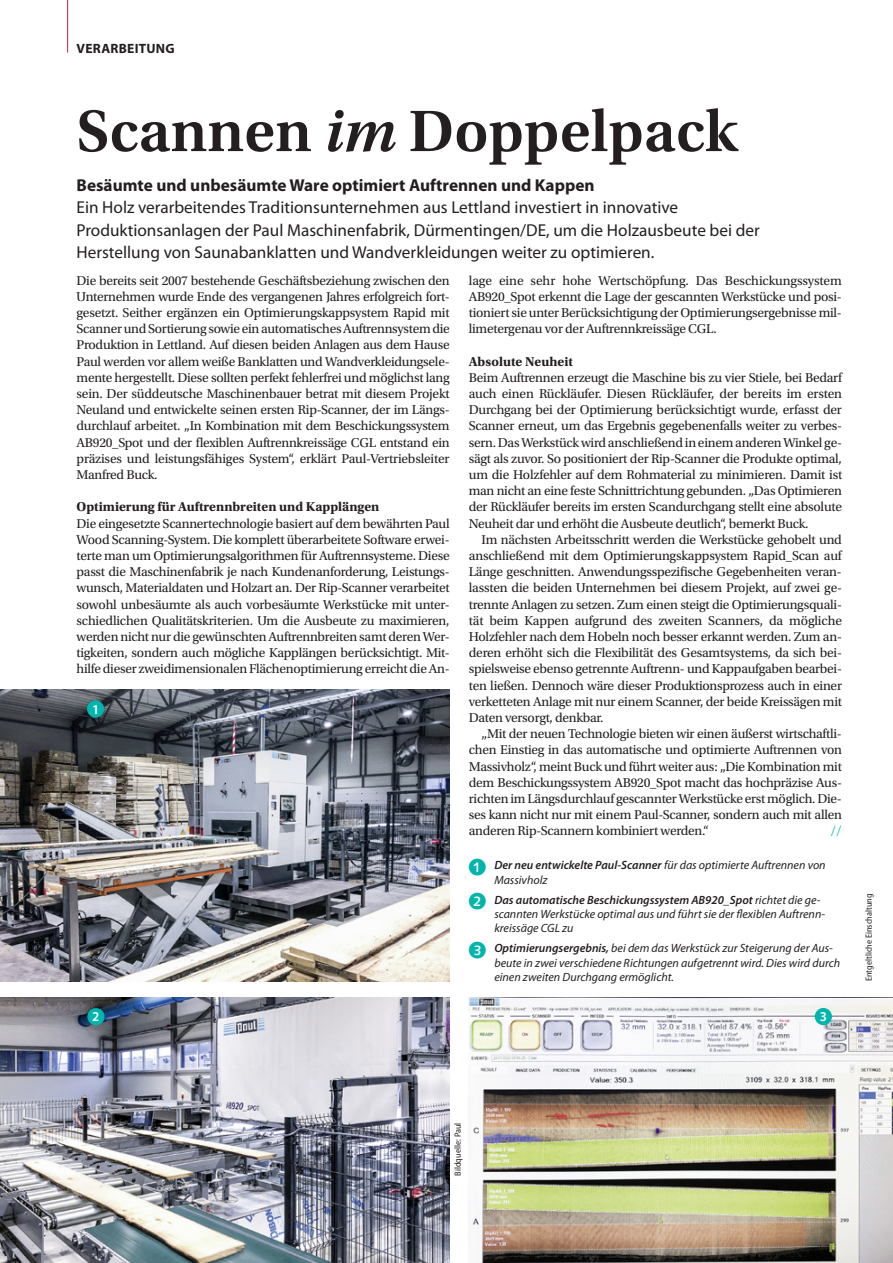
<style>
.page{position:relative;width:893px;height:1263px;background:#fff}
.page>*{position:absolute;margin:0;border:0;box-sizing:border-box;transform-origin:0 0}
.t1{font:600 61.5px "Utopia Std";color:#231f20}
.t2{font:17.25px/22.5px "Myriad Pro";color:#231f20}
.t3{font:700 17.25px "Myriad Pro";color:#231f20}
.t4{font:13.5px/16.2px "Utopia Std";letter-spacing:-.02em;color:#231f20;text-align:justify}
.t5{font:700 13.5px "Utopia Std";color:#231f20}
.t6{font:700 13.5px "Myriad Pro";color:#231f20}
.t7{font:600 13.5px "Myriad Pro";color:#fff}
.t8{font:13.5px "Utopia Std";color:#00b5ac}
.t9{font:italic 12px/14.4px "Myriad Pro";color:#231f20}
.t10{font:semi-condensed 9px "Myriad Pro";color:#231f20}
.s1{font-style:italic}
.s2{font-family:"Galileo Press Callout";font-style:normal;font-size:17.25px;color:#00b5ac}
.s3{font-weight:600}
</style>
<div class="page">
<img style="left:469px;top:997px;width:424px;height:266px">
<img style="left:0;top:689px;width:450px;height:292px">
<img style="left:0;top:997px;width:450px;height:266px">
<div style="left:87px;top:1008px;width:18px;height:17px;background:#00b5ac;border-radius:50%"></div>
<div style="left:87px;top:700px;width:17px;height:18px;background:#00b5ac;border-radius:50%"></div>
<div style="left:815px;top:1008px;width:17px;height:17px;background:#00b5ac;border-radius:50%"></div>
<hr style="left:67px;top:0;width:1px;height:53px;background:#bf263a">
<p class="t6" style="left:77px;top:39px;width:18px">Verarbeitung</p>
<h1 class="t1" style="left:77px;top:96px;width:663px">Scannen <span class="s1">im</span> Doppelpack</h1>
<p class="t3" style="left:77px;top:174px;width:519px">Besäumte und unbesäumte Ware optimiert Auftrennen und Kappen</p>
<p class="t2" style="left:77px;top:196px;width:685px">Ein Holz verarbeitendes Traditionsunternehmen aus Lettland investiert in innovative<br>Produktionsanlagen der Paul Maschinenfabrik, Dürmentingen/DE, um die Holzausbeute bei der<br>Herstellung von Saunabanklatten und Wandverkleidungen weiter zu optimieren.</p>
<p class="t4" style="left:77px;top:272px;width:375px">Die bereits seit 2007 bestehende Geschäftsbeziehung zwischen den Unternehmen wurde Ende des vergangenen Jahres erfolgreich fort&shy;gesetzt. Seither ergänzen ein Optimierungskappsystem Rapid mit Scanner und Sortierung sowie ein automatisches Auftrennsystem die Produktion in Lettland. Auf diesen beiden Anlagen aus dem Hause Paul werden vor allem weiße Banklatten und Wandverkleidungsele&shy;mente hergestellt. Diese sollten perfekt fehlerfrei und möglichst lang sein. Der süddeutsche Maschinenbauer betrat mit diesem Projekt Neuland und entwickelte seinen ersten Rip-Scanner, der im Längs&shy;durchlauf arbeitet. „In Kombination mit dem Beschickungssystem AB920_Spot und der flexiblen Auftrennkreissäge CGL entstand ein präzises und leistungsfähiges System“, erklärt Paul-Vertriebsleiter Manfred Buck.</p>
<p class="t5" style="left:77px;top:499px;width:304px">Optimierung für Auftrennbreiten und Kapplängen</p>
<p class="t4" style="left:77px;top:515px;width:375px">Die eingesetzte Scannertechnologie basiert auf dem bewährten Paul Wood Scanning-System. Die komplett überarbeitete Software erwei&shy;terte man um Optimierungsalgorithmen für Auftrennsysteme. Diese passt die Maschinenfabrik je nach Kundenanforderung, Leistungs&shy;wunsch, Materialdaten und Holzart an. Der Rip-Scanner verarbeitet sowohl unbesäumte als auch vorbesäumte Werkstücke mit unter&shy;schiedlichen Qualitätskriterien. Um die Ausbeute zu maximieren, werden nicht nur die gewünschten Auftrennbreiten samt deren Wer&shy;tigkeiten, sondern auch mögliche Kapplängen berücksichtigt. Mit&shy;hilfe dieser zweidimensionalen Flächenoptimierung erreicht die An-</p>
<p class="t4" style="left:469px;top:272px;width:375px">lage eine sehr hohe Wertschöpfung. Das Beschickungssystem AB920_Spot erkennt die Lage der gescannten Werkstücke und posi&shy;tioniert sie unter Berücksichtigung der Optimierungsergebnisse mil&shy;limetergenau vor der Auftrennkreissäge CGL.</p>
<p class="t5" style="left:469px;top:353px;width:106px">Absolute Neuheit</p>
<p class="t4" style="left:469px;top:369px;width:375px">Beim Auftrennen erzeugt die Maschine bis zu vier Stiele, bei Bedarf auch einen Rückläufer. Diesen Rückläufer, der bereits im ersten Durchgang bei der Optimierung berücksichtigt wurde, erfasst der Scanner erneut, um das Ergebnis gegebenenfalls weiter zu verbes&shy;sern. Das Werkstück wird anschließend in einem anderen Winkel ge&shy;sägt als zuvor. So positioniert der Rip-Scanner die Produkte optimal, um die Holzfehler auf dem Rohmaterial zu minimieren. Damit ist man nicht an eine feste Schnittrichtung gebunden. „Das Optimieren der Rückläufer bereits im ersten Scandurchgang stellt eine absolute Neuheit dar und erhöht die Ausbeute deutlich“, bemerkt Buck.</p>
<p class="t4" style="left:469px;top:531px;width:375px;text-indent:13px">Im nächsten Arbeitsschritt werden die Werkstücke gehobelt und anschließend mit dem Optimierungskappsystem Rapid_Scan auf Länge geschnitten. Anwendungsspezifische Gegebenheiten veran&shy;lassten die beiden Unternehmen bei diesem Projekt, auf zwei ge&shy;trennte Anlagen zu setzen. Zum einen steigt die Optimierungsquali&shy;tät beim Kappen aufgrund des zweiten Scanners, da mögliche Holzfehler nach dem Hobeln noch besser erkannt werden. Zum an&shy;deren erhöht sich die Flexibilität des Gesamtsystems, da sich bei&shy;spielsweise ebenso getrennte Auftrenn- und Kappaufgaben bearbei&shy;ten ließen. Dennoch wäre dieser Produktionsprozess auch in einer verketteten Anlage mit nur einem Scanner, der beide Kreissägen mit Daten versorgt, denkbar.</p>
<p class="t4" style="left:469px;top:726px;width:375px;text-indent:13px">„Mit der neuen Technologie bieten wir einen äußerst wirtschaftli&shy;chen Einstieg in das automatische und optimierte Auftrennen von Massivholz“, meint Buck und führt weiter aus: „Die Kombination mit dem Beschickungssystem AB920_Spot macht das hochpräzise Aus&shy;richten im Längsdurchlauf gescannter Werkstücke erst möglich. Die&shy;ses kann nicht nur mit einem Paul-Scanner, sondern auch mit allen anderen Rip-Scannern kombiniert werden.“</p>
<p class="t7" style="left:92px;top:701px;width:9px">1</p>
<p class="t8" style="left:830px;top:824px;width:13px">//</p>
<p class="t7" style="left:92px;top:1008px;width:9px">2</p>
<p class="t9" style="left:494px;top:858px;width:333px;text-indent:-26px"><span class="s2">1</span> <span class="s3">Der neu entwickelte Paul-Scanner</span> für das optimierte Auftrennen von<br>Massivholz</p>
<p class="t9" style="left:494px;top:892px;width:332px;text-indent:-26px"><span class="s2">2</span> <span class="s3">Das automatische Beschickungssystem AB920_Spot</span> richtet die ge&shy;scannten Werkstücke optimal aus und führt sie der flexiblen Auftrenn&shy;kreissäge CGL zu</p>
<p class="t9" style="left:494px;top:941px;width:347px;text-indent:-26px"><span class="s2">3</span> <span class="s3">Optimierungsergebnis,</span> bei dem das Werkstück zur Steigerung der Aus&shy;beute in zwei verschiedene Richtungen aufgetrennt wird. Dies wird durch einen zweiten Durchgang ermöglicht.</p>
<p class="t7" style="left:820px;top:1008px;width:9px">3</p>
<p class="t10" style="left:863px;top:981px;width:89px;rotate:-90deg">Entgeltliche Einschaltung</p>
<p class="t10" style="left:452px;top:1175px;width:54px;rotate:-90deg">Bildquelle: Paul</p>
</div>
